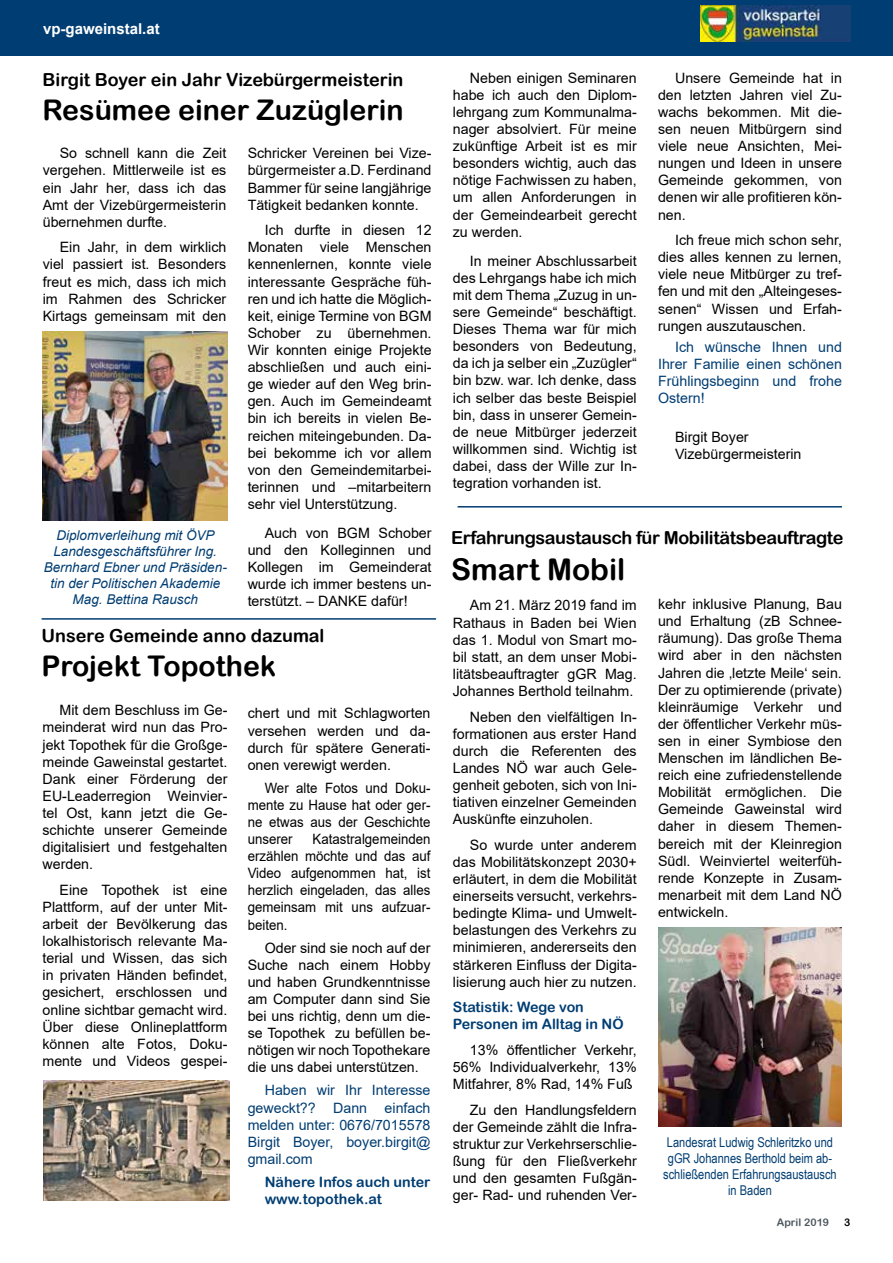
<style>
.page{position:relative;width:893px;height:1263px;background:#fff}
.page>*{position:absolute;margin:0;border:0;box-sizing:border-box;transform-origin:0 0}
.t1{font:30px "Arial Rounded MT Bold";color:#000}
.t2{font:28.5px "Arial Rounded MT Bold";color:#000}
.t3{font:18px "Arial Rounded MT Bold";letter-spacing:-.015em;color:#000}
.t4{font:700 15px "Arial";color:#fff}
.t5{font:14.25px/17.1px "Arial";color:#000;text-align:justify}
.t6{font:14.25px/17.1px "Arial";color:#000;text-align:justify;scale:.93 1}
.t7{font:14.25px/17.1px "Arial";color:#003d72;text-align:justify}
.t8{font:14.25px/17.1px "Arial Rounded MT Bold";color:#003d72}
.t9{font:italic 13.5px/16.2px "Arial";color:#003d72;text-align:center}
.t10{font:13.5px/16.2px "Arial Narrow";color:#003d72;text-align:center}
.t11{font:10.5px "Arial Rounded MT Bold";letter-spacing:.005em;color:#4c575d}
.t12{font:10.5px "Arial Rounded MT Bold";color:#000}
</style>
<div class="page">
<div style="left:0;top:0;width:893px;height:55px;background:#003d72"></div>
<img style="left:700px;top:5px;width:150px;height:37px">
<img style="left:658px;top:928px;width:184px;height:199px">
<img style="left:42px;top:331px;width:186px;height:189px">
<img style="left:43px;top:1080px;width:186px;height:120px">
<hr style="left:42px;top:618px;width:394px;height:2px;background:#003d72">
<hr style="left:458px;top:506px;width:384px;height:1px;background:#003d72">
<p class="t4" style="left:43px;top:18px;width:118px">vp-gaweinstal.at</p>
<p class="t3" style="left:43px;top:69px;width:362px">Birgit Boyer ein Jahr Vizebürgermeisterin</p>
<h2 class="t2" style="left:43px;top:93px;width:363px">Resümee einer Zuzüglerin</h2>
<p class="t5" style="left:43px;top:145px;width:185px;text-indent:17px">So schnell kann die Zeit vergehen. Mittlerweile ist es ein Jahr her, dass ich das Amt der Vizebürgermeisterin übernehmen durfte.</p>
<p class="t5" style="left:43px;top:239px;width:185px;text-indent:17px">Ein Jahr, in dem wirklich viel passiert ist. Besonders freut es mich, dass ich mich im Rahmen des Schricker Kirtags gemeinsam mit den</p>
<p class="t5" style="left:248px;top:145px;width:185px">Schricker Vereinen bei Vize&shy;bürgermeister a.D. Ferdinand Bammer für seine langjährige Tätigkeit bedanken konnte.</p>
<p class="t5" style="left:248px;top:222px;width:185px;text-indent:17px">Ich durfte in diesen 12<br>Monaten viele Menschen kennenlernen, konnte viele interessante Gespräche füh&shy;ren und ich hatte die Möglich&shy;keit, einige Termine von BGM Schober zu übernehmen.<br>Wir konnten einige Projekte abschließen und auch eini&shy;ge wieder auf den Weg brin&shy;gen. Auch im Gemeindeamt bin ich bereits in vielen Be&shy;reichen miteingebunden. Da&shy;bei bekomme ich vor allem von den Gemeindemitarbei&shy;terinnen und –mitarbeitern sehr viel Unterstützung.</p>
<p class="t5" style="left:248px;top:524px;width:185px;text-indent:17px">Auch von BGM Schober und den Kolleginnen und Kollegen im Gemeinderat wurde ich immer bestens un&shy;terstützt. – DANKE dafür!</p>
<p class="t9" style="left:44px;top:527px;width:185px">Diplomverleihung mit ÖVP<br>Landesgeschäftsführer Ing.<br>Bernhard Ebner und Präsiden&shy;tin der Politischen Akademie<br>Mag. Bettina Rausch</p>
<p class="t3" style="left:42px;top:625px;width:284px">Unsere Gemeinde anno dazumal</p>
<h2 class="t2" style="left:42px;top:649px;width:236px">Projekt Topothek</h2>
<p class="t5" style="left:43px;top:702px;width:186px;text-indent:17px">Mit dem Beschluss im Ge&shy;meinderat wird nun das Pro&shy;jekt Topothek für die Großge&shy;meinde Gaweinstal gestartet.<br>Dank einer Förderung der EU-Leaderregion Weinvier&shy;tel Ost, kann jetzt die Ge&shy;schichte unserer Gemeinde digitalisiert und festgehalten werden.</p>
<p class="t5" style="left:43px;top:881px;width:186px;text-indent:17px">Eine Topothek ist eine Plattform, auf der unter Mit&shy;arbeit der Bevölkerung das lokalhistorisch relevante Ma&shy;terial und Wissen, das sich in privaten Händen befindet, gesichert, erschlossen und online sichtbar gemacht wird.<br>Über diese Onlineplattform können alte Fotos, Doku&shy;mente und Videos gespei-</p>
<p class="t5" style="left:248px;top:705px;width:184px">chert und mit Schlagworten versehen werden und da&shy;durch für spätere Generati&shy;onen verewigt werden.</p>
<p class="t6" style="left:248px;top:779px;width:198px;text-indent:17px">Wer alte Fotos und Doku&shy;mente zu Hause hat oder ger&shy;ne etwas aus der Geschichte unserer</p>
<p class="t6" style="left:248px;top:830px;width:198px;text-indent:65px">Katastralgemeinden erzählen möchte und das auf Video aufgenommen hat, ist herzlich eingeladen, das alles gemeinsam mit uns aufzuar&shy;beiten.</p>
<p class="t5" style="left:248px;top:939px;width:184px;text-indent:17px">Oder sind sie noch auf der Suche nach einem Hobby und haben Grundkenntnisse am Computer dann sind Sie bei uns richtig, denn um die&shy;se Topothek zu befüllen be&shy;nötigen wir noch Topothekare die uns dabei unterstützen.</p>
<p class="t7" style="left:248px;top:1082px;width:184px;text-indent:17px">Haben wir Ihr Interesse geweckt?? Dann einfach melden unter: 0676/7015578<br>Birgit Boyer, boyer.birgit@ gmail.com</p>
<p class="t8" style="left:265px;top:1173px;width:167px">Nähere Infos auch unter www.topothek.at</p>
<p class="t5" style="left:658px;top:69px;width:185px;text-indent:17px">Unsere Gemeinde hat in den letzten Jahren viel Zu&shy;wachs bekommen. Mit die&shy;sen neuen Mitbürgern sind viele neue Ansichten, Mei&shy;nungen und Ideen in unsere Gemeinde gekommen, von denen wir alle profitieren kön&shy;nen.</p>
<p class="t5" style="left:658px;top:232px;width:185px;text-indent:17px">Ich freue mich schon sehr, dies alles kennen zu lernen, viele neue Mitbürger zu tref&shy;fen und mit den „Alteingeses&shy;senen“ Wissen und Erfah&shy;rungen auszutauschen.</p>
<p class="t7" style="left:658px;top:338px;width:185px;text-indent:17px">Ich wünsche Ihnen und Ihrer Familie einen schönen Frühlingsbeginn und frohe Ostern!</p>
<p class="t5" style="left:675px;top:428px;width:128px">Birgit Boyer<br>Vizebürgermeisterin</p>
<p class="t5" style="left:453px;top:69px;width:185px;text-indent:17px">Neben einigen Seminaren habe ich auch den Diplom&shy;lehrgang zum Kommunalma&shy;nager absolviert. Für meine zukünftige Arbeit ist es mir besonders wichtig, auch das nötige Fachwissen zu haben, um allen Anforderungen in der Gemeindearbeit gerecht zu werden.</p>
<p class="t5" style="left:453px;top:252px;width:185px;text-indent:17px">In meiner Abschlussarbeit des Lehrgangs habe ich mich mit dem Thema „Zuzug in un&shy;sere Gemeinde“ beschäftigt.<br>Dieses Thema war für mich besonders von Bedeutung, da ich ja selber ein „Zuzügler“ bin bzw. war. Ich denke, dass ich selber das beste Beispiel bin, dass in unserer Gemein&shy;de neue Mitbürger jederzeit willkommen sind. Wichtig ist dabei, dass der Wille zur In&shy;tegration vorhanden ist.</p>
<p class="t3" style="left:451px;top:527px;width:394px">Erfahrungsaustausch für Mobilitätsbeauftragte</p>
<h1 class="t1" style="left:451px;top:552px;width:176px">Smart Mobil</h1>
<p class="t5" style="left:453px;top:597px;width:185px;text-indent:17px">Am 21. März 2019 fand im Rathaus in Baden bei Wien das 1. Modul von Smart mo&shy;bil statt, an dem unser Mobi&shy;litätsbeauftragter gGR Mag.<br>Johannes Berthold teilnahm.</p>
<p class="t5" style="left:453px;top:708px;width:185px;text-indent:17px">Neben den vielfältigen In&shy;formationen aus erster Hand durch die Referenten des Landes NÖ war auch Gele&shy;genheit geboten, sich von Ini&shy;tiativen einzelner Gemeinden Auskünfte einzuholen.</p>
<p class="t5" style="left:453px;top:836px;width:185px;text-indent:17px">So wurde unter anderem das Mobilitätskonzept 2030+ erläutert, in dem die Mobilität einerseits versucht, verkehrs&shy;bedingte Klima- und Umwelt&shy;belastungen des Verkehrs zu minimieren, andererseits den stärkeren Einfluss der Digita&shy;lisierung auch hier zu nutzen.</p>
<p class="t8" style="left:453px;top:998px;width:172px">Statistik: Wege von<br>Personen im Alltag in NÖ</p>
<p class="t5" style="left:453px;top:1041px;width:185px;text-indent:17px">13% öffentlicher Verkehr, 56% Individualverkehr, 13% Mitfahrer, 8% Rad, 14% Fuß</p>
<p class="t5" style="left:453px;top:1101px;width:185px;text-indent:17px">Zu den Handlungsfeldern der Gemeinde zählt die Infra&shy;struktur zur Verkehrserschlie&shy;ßung für den Fließverkehr und den gesamten Fußgän&shy;ger- Rad- und ruhenden Ver-</p>
<p class="t5" style="left:658px;top:595px;width:185px">kehr inklusive Planung, Bau und Erhaltung (zB Schnee&shy;räumung). Das große Thema wird aber in den nächsten Jahren die ‚letzte Meile‘ sein.<br>Der zu optimierende (private) kleinräumige Verkehr und der öffentlicher Verkehr müs&shy;sen in einer Symbiose den Menschen im ländlichen Be&shy;reich eine zufriedenstellende Mobilität ermöglichen. Die Gemeinde Gaweinstal wird daher in diesem Themen&shy;bereich mit der Kleinregion Südl. Weinviertel weiterfüh&shy;rende Konzepte in Zusam&shy;menarbeit mit dem Land NÖ entwickeln.</p>
<p class="t10" style="left:663px;top:1133px;width:175px">Landesrat Ludwig Schleritzko und gGR Johannes Berthold beim ab&shy;schließenden Erfahrungsaustausch in Baden</p>
<p class="t11" style="left:777px;top:1216px;width:54px">April 2019</p>
<p class="t12" style="left:844px;top:1216px;width:8px">3</p>
</div>
